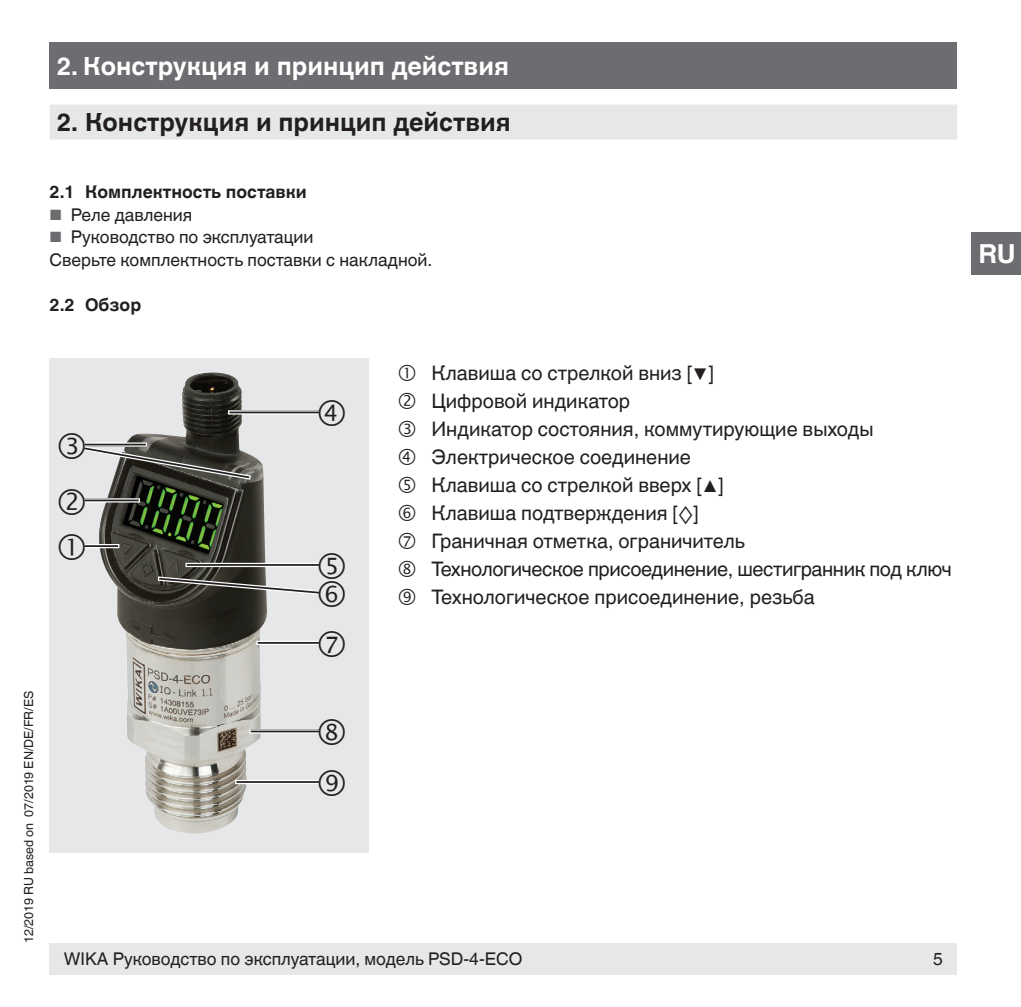
<style>
.page{position:relative;width:1021px;height:1007px;background:#fff}
.page>*{position:absolute;margin:0;border:0;box-sizing:border-box;transform-origin:0 0}
.t1{font:700 26.25px "Helvetica World";color:#fff}
.t2{font:700 25px "Helvetica World";color:#fff}
.t3{font:700 25px "Helvetica World";color:#231f20}
.t4{font:20px/28px "Helvetica World";color:#231f20}
.t5{font:17.5px/22.5px "Helvetica World";color:#231f20}
.t6{font:700 17.5px "Helvetica World";color:#231f20}
.t7{font:12.5px "Helvetica World";color:#231f20}
.s1{font-size:14.75px;color:#6c6d70}
</style>
<div class="page">
<div style="left:50px;top:943px;width:907px;height:31px;background:#e6e7e9"></div>
<div style="left:50px;top:43px;width:907px;height:46px;background:#6c6d70"></div>
<div style="left:50px;top:358px;width:319px;height:495px;background:#e6e7e9"></div>
<img style="left:96px;top:372px;width:172px;height:461px">
<div style="left:83px;top:544px;width:36px;height:4px;border:1px solid #fff"></div>
<hr style="left:236px;top:780px;width:83px;height:3px;background:#231f20">
<div style="left:235px;top:779px;width:85px;height:5px;border:1px solid #fff"></div>
<div style="left:971px;top:232px;width:49px;height:43px;background:#6c6d70"></div>
<div style="left:50px;top:104px;width:907px;height:35px;background:#e6e7e9"></div>
<hr style="left:257px;top:641px;width:62px;height:3px;background:#231f20">
<div style="left:256px;top:640px;width:64px;height:5px;border:1px solid #fff"></div>
<svg style="left:157px;top:552px;width:164px;height:54px"></svg>
<svg style="left:83px;top:432px;width:168px;height:48px"></svg>
<p class="t2" style="left:57px;top:51px;width:454px">2. Конструкция и принцип действия</p>
<p class="t3" style="left:57px;top:107px;width:455px">2. Конструкция и принцип действия</p>
<p class="t6" style="left:50px;top:182px;width:258px">2.1 Комплектность поставки</p>
<p class="t5" style="left:50px;top:203px;width:144px"><span class="s1">■</span> Реле давления</p>
<p class="t5" style="left:50px;top:226px;width:384px"><span class="s1">■</span> Руководство по эксплуатации<br>Сверьте комплектность поставки с накладной.</p>
<p class="t6" style="left:50px;top:294px;width:93px">2.2 Обзор</p>
<p class="t4" style="left:431px;top:359px;width:522px">Клавиша со стрелкой вниз [▼]<br>Цифровой индикатор<br>Индикатор состояния, коммутирующие выходы Электрическое соединение<br>Клавиша со стрелкой вверх [▲]<br>Клавиша подтверждения [◊]<br>Граничная отметка, ограничитель<br>Технологическое присоединение, шестигранник под ключ Технологическое присоединение, резьба</p>
<h1 class="t1" style="left:978px;top:239px;width:39px">RU</h1>
<p class="t7" style="left:22px;top:943px;width:254px;rotate:-90deg">12/2019 RU based on 07/2019 EN/DE/FR/ES</p>
<p class="t5" style="left:64px;top:947px;width:460px">WIKA Руководство по эксплуатации, модель PSD-4-ECO</p>
<p class="t5" style="left:933px;top:947px;width:11px">5</p>
</div>
